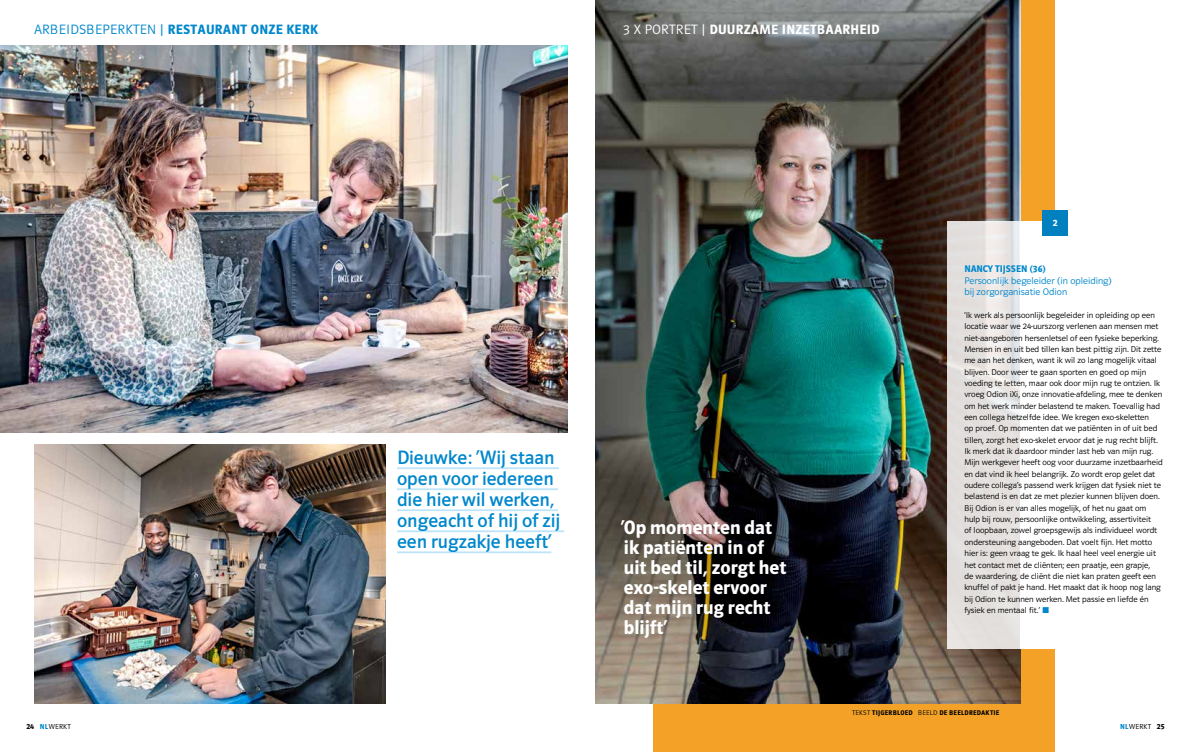
<style>
.page{position:relative;width:1191px;height:752px;background:#fff}
.page>*{position:absolute;margin:0;border:0;box-sizing:border-box;transform-origin:0 0}
.t1{font:20px/21px "UWV Sans 2010";color:#0087cc}
.t2{font:700 20px/20px "UWV Sans 2010";color:#fff}
.t3{font:700 14px "UWV Sans 2010";letter-spacing:.02em;color:#0087cc}
.t4{font:700 14px "UWV Sans 2010";letter-spacing:.02em;color:#fff}
.t5{font:300 10px/11.3px "UWV Sans 2010";color:#0087cc}
.t6{font:700 10px "UWV Sans 2010";color:#0087cc}
.t7{font:700 10px "UWV Sans 2010";color:#fff}
.t8{font:300 8.7px/11.3px "UWV Sans 2010";color:#000}
.t9{font:300 7.5px "UWV Sans 2010";letter-spacing:.025em;color:#000}
.t10{font:700 7px "UWV Sans 2010";letter-spacing:.03em;color:#000}
.s1{font-weight:300}
.s2{font-weight:700;font-size:8px}
.s3{font-weight:700;color:#0087cc}
</style>
<div class="page">
<div style="left:653px;top:0;width:402px;height:751px;background:#f4a227"></div>
<img style="left:595px;top:0;width:425px;height:702px">
<svg style="left:947px;top:221px;width:121px;height:427px;background:#eeedec"></svg>
<img style="left:0;top:45px;width:567px;height:387px">
<img style="left:34px;top:444px;width:352px;height:259px">
<hr style="left:397px;top:467px;width:162px;height:2px;background:#bce4fa">
<hr style="left:397px;top:488px;width:161px;height:2px;background:#bce4fa">
<hr style="left:397px;top:509px;width:161px;height:2px;background:#bce4fa">
<hr style="left:397px;top:530px;width:167px;height:2px;background:#bce4fa">
<hr style="left:397px;top:551px;width:154px;height:2px;background:#bce4fa">
<div style="left:1042px;top:211px;width:25px;height:25px;background:#0080be"></div>
<svg style="left:1042px;top:606px;width:6px;height:6px"></svg>
<h2 class="t3" style="left:34px;top:22px;width:285px"><span class="s1">ARBEIDSBEPERKTEN |</span> RESTAURANT ONZE KERK</h2>
<p class="t9" style="left:26px;top:722px;width:46px"><span class="s2">24</span> <span class="s3">NL</span> WERKT</p>
<h2 class="t4" style="left:623px;top:22px;width:258px"><span class="s1">3 X PORTRET |</span> DUURZAME INZETBAARHEID</h2>
<h1 class="t1" style="left:397px;top:447px;width:165px">Dieuwke: ‘Wij staan open voor iedereen die hier wil werken, ongeacht of hij of zij een rugzakje heeft’</h1>
<h1 class="t2" style="left:621px;top:517px;width:167px">‘Op momenten dat ik patiënten in of uit bed til, zorgt het exo-skelet ervoor dat mijn rug recht blijft’</h1>
<p class="t7" style="left:1052px;top:218px;width:6px">2</p>
<p class="t6" style="left:964px;top:264px;width:83px">NANCY TIJSSEN (36)</p>
<p class="t5" style="left:964px;top:275px;width:149px">Persoonlijk begeleider (in opleiding) bij zorgorganisatie Odion</p>
<p class="t8" style="left:964px;top:309px;width:200px">‘Ik werk als persoonlijk begeleider in opleiding op een locatie waar we 24-uurszorg verlenen aan mensen met niet-aangeboren hersenletsel of een fysieke beperking.<br>Mensen in en uit bed tillen kan best pittig zijn. Dit zette me aan het denken, want ik wil zo lang mogelijk vitaal blijven. Door weer te gaan sporten en goed op mijn voeding te letten, maar ook door mijn rug te ontzien. Ik vroeg Odion iXi, onze innovatie-afdeling, mee te denken om het werk minder belastend te maken. Toevallig had een collega hetzelfde idee. We kregen exo-skeletten<br>op proef. Op momenten dat we patiënten in of uit bed tillen, zorgt het exo-skelet ervoor dat je rug recht blijft.<br>Ik merk dat ik daardoor minder last heb van mijn rug.<br>Mijn werkgever heeft oog voor duurzame inzetbaarheid en dat vind ik heel belangrijk. Zo wordt erop gelet dat oudere collega’s passend werk krijgen dat fysiek niet te belastend is en dat ze met plezier kunnen blijven doen.<br>Bij Odion is er van alles mogelijk, of het nu gaat om hulp bij rouw, persoonlijke ontwikkeling, assertiviteit<br>of loopbaan, zowel groepsgewijs als individueel wordt ondersteuning aangeboden. Dat voelt fijn. Het motto hier is: geen vraag te gek. Ik haal heel veel energie uit het contact met de cliënten; een praatje, een grapje,<br>de waardering, de cliënt die niet kan praten geeft een knuffel of pakt je hand. Het maakt dat ik hoop nog lang bij Odion te kunnen werken. Met passie en liefde én fysiek en mentaal fit.’</p>
<p class="t10" style="left:852px;top:708px;width:149px"><span class="s1">TEKST</span> TIJGERBLOED <span class="s1">BEELD</span> DE BEELDREDAKTIE</p>
<p class="t9" style="left:1120px;top:722px;width:46px"><span class="s3">NL</span> WERKT <span class="s2">25</span></p>
</div>
